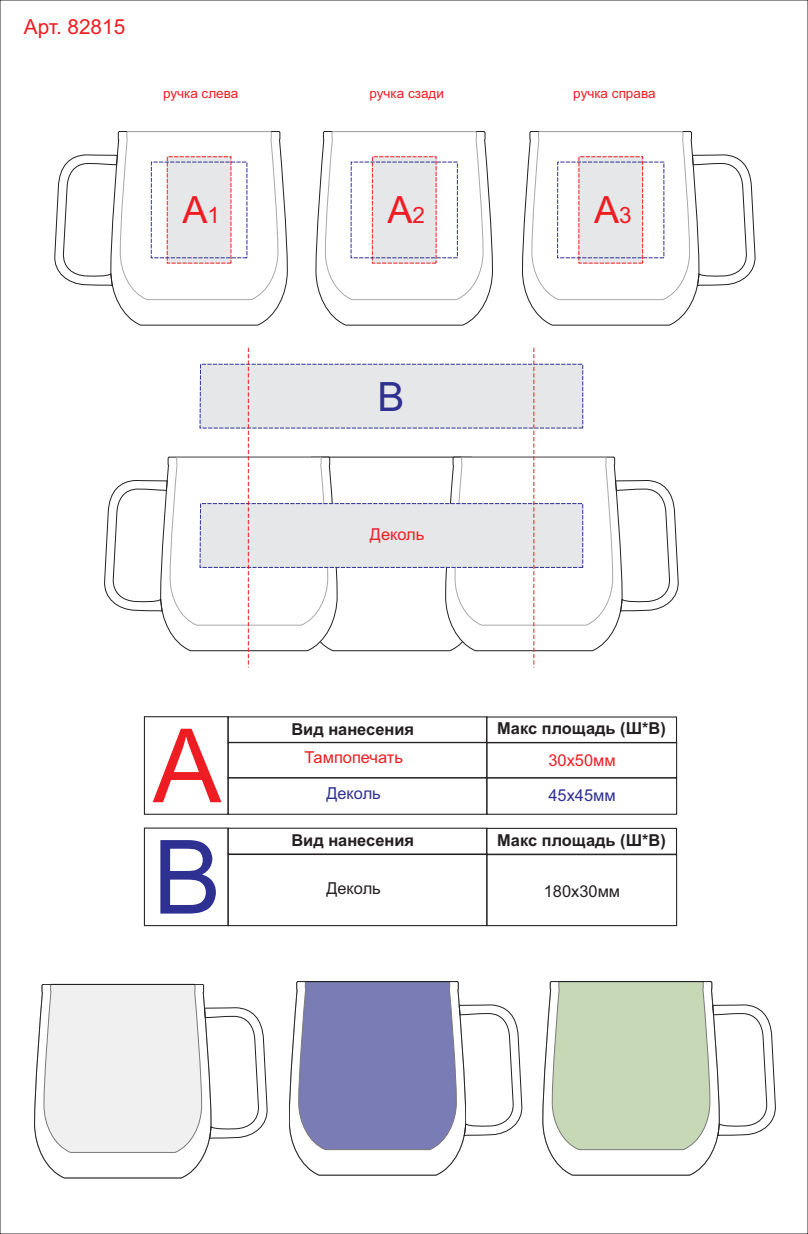
<style>
.page{position:relative;width:808px;height:1234px;background:#fff}
.page>*{position:absolute;margin:0;border:0;box-sizing:border-box;transform-origin:0 0}
.t1{font:102.6px "Arial";color:#ee1d23}
.t2{font:102.6px "Arial";color:#2e3092}
.t3{font:40.35px "Arial";color:#2e3092}
.t4{font:37.5px "Arial";color:#ee1d23}
.t5{font:20.77px "Arial";color:#ee1d23}
.t6{font:700 16.42px "Arial";color:#231f20}
.t7{font:16.42px "Arial";color:#ee1d23}
.t8{font:16.42px "Arial";color:#231f20}
.t9{font:16.42px "Arial";color:#2e3092}
.t10{font:13.5px "Arial";color:#ee1d23}
.s1{font-size:22.5px}
</style>
<div class="page">
<svg style="left:34px;top:983px;width:234px;height:194px"></svg>
<svg style="left:289px;top:981px;width:234px;height:194px"></svg>
<svg style="left:543px;top:981px;width:233px;height:194px"></svg>
<div style="left:227px;top:827px;width:260px;height:27px;border:1px solid #231f20"></div>
<div style="left:228px;top:741px;width:259px;height:37px;border:1px solid #231f20"></div>
<div style="left:228px;top:777px;width:259px;height:37px;border:1px solid #231f20"></div>
<div style="left:228px;top:853px;width:259px;height:72px;border:1px solid #231f20"></div>
<div style="left:486px;top:827px;width:191px;height:27px;border:1px solid #231f20"></div>
<div style="left:486px;top:741px;width:191px;height:37px;border:1px solid #231f20"></div>
<div style="left:486px;top:777px;width:191px;height:37px;border:1px solid #231f20"></div>
<div style="left:486px;top:853px;width:191px;height:72px;border:1px solid #231f20"></div>
<div style="left:144px;top:716px;width:85px;height:98px;border:1px solid #231f20"></div>
<div style="left:144px;top:827px;width:85px;height:98px;border:1px solid #231f20"></div>
<svg style="left:54px;top:131px;width:234px;height:194px"></svg>
<svg style="left:316px;top:131px;width:177px;height:194px"></svg>
<svg style="left:522px;top:131px;width:234px;height:194px"></svg>
<svg style="left:104px;top:347px;width:575px;height:320px"></svg>
<p class="t5" style="left:24px;top:19px;width:103px">Арт. 82815</p>
<p class="t10" style="left:163px;top:88px;width:77px">ручка слева</p>
<p class="t10" style="left:369px;top:88px;width:76px">ручка сзади</p>
<p class="t10" style="left:573px;top:88px;width:84px">ручка справа</p>
<h3 class="t4" style="left:182px;top:196px;width:39px">A<span class="s1">1</span></h3>
<h3 class="t4" style="left:387px;top:196px;width:39px">A<span class="s1">2</span></h3>
<h3 class="t4" style="left:594px;top:196px;width:39px">A<span class="s1">3</span></h3>
<h2 class="t3" style="left:377px;top:381px;width:28px">В</h2>
<p class="t7" style="left:370px;top:528px;width:56px">Деколь</p>
<h1 class="t1" style="left:153px;top:727px;width:70px">A</h1>
<h1 class="t2" style="left:153px;top:838px;width:70px">В</h1>
<p class="t6" style="left:291px;top:723px;width:124px">Вид нанесения</p>
<p class="t7" style="left:304px;top:751px;width:100px">Тампопечать</p>
<p class="t9" style="left:326px;top:786px;width:56px">Деколь</p>
<p class="t6" style="left:291px;top:834px;width:124px">Вид нанесения</p>
<p class="t8" style="left:326px;top:882px;width:56px">Деколь</p>
<p class="t6" style="left:497px;top:722px;width:170px">Макс площадь (Ш*В)</p>
<p class="t7" style="left:548px;top:753px;width:69px">30х50мм</p>
<p class="t9" style="left:548px;top:789px;width:69px">45х45мм</p>
<p class="t6" style="left:497px;top:833px;width:170px">Макс площадь (Ш*В)</p>
<p class="t8" style="left:544px;top:884px;width:78px">180х30мм</p>
</div>
